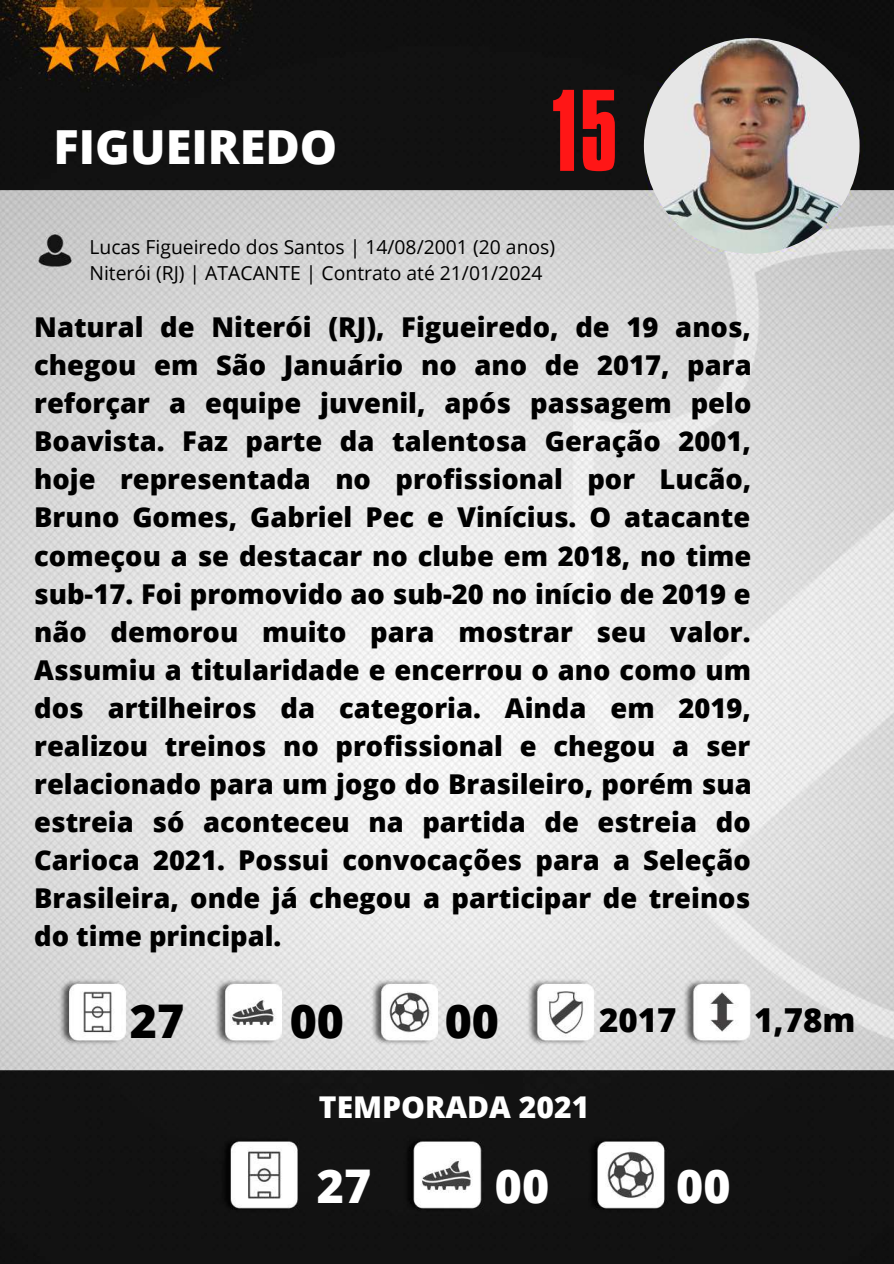
<style>
.page{position:relative;width:894px;height:1264px;background:#fff}
.page>*{position:absolute;margin:0;border:0;box-sizing:border-box;transform-origin:0 0}
.t1{font:99.75px "Aka Acid GR Compacta";color:#ff1616}
.t2{font:800 46.95px "Open Sans";color:#fff}
.t3{font:800 46.5px "Open Sans";color:#000}
.t4{font:800 46.5px "Open Sans";color:#fff}
.t5{font:800 33px "Open Sans";color:#000}
.t6{font:800 30px "Open Sans";color:#fff}
.t7{font:800 27.3px/38.1px "Open Sans";color:#000;text-align:justify}
.t8{font:19.35px/26.1px "Open Sans";color:#000}
</style>
<div class="page">
<img style="left:0;top:0;width:893px;height:1263px">
<img style="left:643px;top:38px;width:216px;height:216px;border-radius:50%">
<div style="left:372px;top:1072px;width:150px;height:49px;background:#131313"></div>
<h2 class="t2" style="left:54px;top:114px;width:285px">FIGUEIREDO</h2>
<h1 class="t1" style="left:552px;top:92px;width:67px">15</h1>
<p class="t8" style="left:89px;top:233px;width:467px">Lucas Figueiredo dos Santos | 14/08/2001 (20 anos)<br>Niterói (RJ) | ATACANTE | Contrato até 21/01/2024</p>
<p class="t7" style="left:34px;top:307px;width:718px">Natural de Niterói (RJ), Figueiredo, de 19 anos, chegou em São Januário no ano de 2017, para reforçar a equipe juvenil, após passagem pelo Boavista. Faz parte da talentosa Geração 2001, hoje representada no profissional por Lucão, Bruno Gomes, Gabriel Pec e Vinícius. O atacante começou a se destacar no clube em 2018, no time sub-17. Foi promovido ao sub-20 no início de 2019 e não demorou muito para mostrar seu valor.<br>Assumiu a titularidade e encerrou o ano como um dos artilheiros da categoria. Ainda em 2019, realizou treinos no profissional e chegou a ser relacionado para um jogo do Brasileiro, porém sua estreia só aconteceu na partida de estreia do Carioca 2021. Possui convocações para a Seleção Brasileira, onde já chegou a participar de treinos do time principal.</p>
<h3 class="t3" style="left:130px;top:988px;width:56px">27</h3>
<h3 class="t3" style="left:289px;top:988px;width:56px">00</h3>
<h3 class="t3" style="left:444px;top:988px;width:56px">00</h3>
<p class="t5" style="left:599px;top:997px;width:79px">2017</p>
<p class="t5" style="left:754px;top:997px;width:103px">1,78m</p>
<p class="t6" style="left:319px;top:1085px;width:272px">TEMPORADA 2021</p>
<h3 class="t4" style="left:317px;top:1153px;width:56px">27</h3>
<h3 class="t4" style="left:495px;top:1153px;width:56px">00</h3>
<h3 class="t4" style="left:676px;top:1153px;width:56px">00</h3>
</div>
